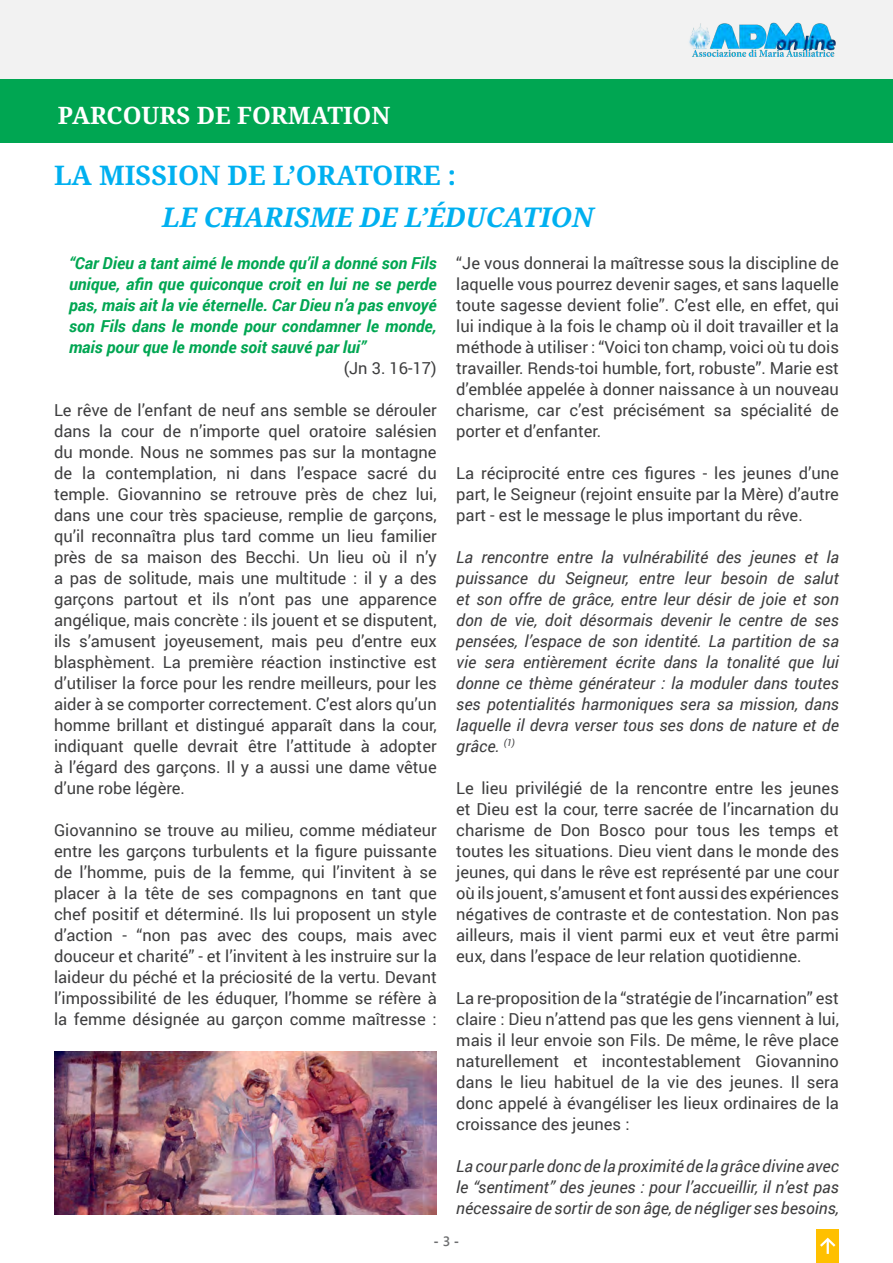
<style>
.page{position:relative;width:893px;height:1263px;background:#fff}
.page>*{position:absolute;margin:0;border:0;box-sizing:border-box;transform-origin:0 0}
.t1{font:italic 700 27px "Noto Serif";color:#00b0f0}
.t2{font:700 27px "Noto Serif";color:#00b0f0}
.t3{font:700 24px "Noto Serif";color:#fff}
.t4{font:16.5px/21px "Roboto";color:#3e3e3f;text-align:justify}
.t5{font:italic 16.5px/21px "Roboto";color:#3e3e3f;text-align:justify}
.t6{font:italic 700 16.5px/21px "Roboto";color:#00a652;text-align:justify}
.t7{font:700 13.5px "Segoe UI";color:#6d6e70}
.s1{font-weight:600}
</style>
<div class="page">
<div style="left:0;top:0;width:893px;height:80px;background:#f2f2f2"></div>
<img style="left:689px;top:22px;width:147px;height:35px">
<div style="left:816px;top:1229px;width:23px;height:34px;background:#ffc000"></div>
<svg style="left:820px;top:1237px;width:16px;height:17px"></svg>
<div style="left:0;top:80px;width:893px;height:62px;background:#00a652"></div>
<img style="left:54px;top:1051px;width:383px;height:164px">
<p class="t3" style="left:58px;top:98px;width:334px">PARCOURS DE FORMATION</p>
<p class="t2" style="left:54px;top:156px;width:404px">LA MISSION DE L’ORATOIRE :</p>
<p class="t1" style="left:162px;top:198px;width:433px">LE CHARISME DE L’ÉDUCATION</p>
<p class="t6" style="left:69px;top:252px;width:369px">“Car Dieu a tant aimé le monde qu’il a donné son Fils unique, afin que quiconque croit en lui ne se perde pas, mais ait la vie éternelle. Car Dieu n’a pas envoyé son Fils dans le monde pour condamner le monde, mais pour que le monde soit sauvé par lui”</p>
<p class="t4" style="left:344px;top:357px;width:95px">(Jn 3. 16-17)</p>
<p class="t4" style="left:54px;top:399px;width:384px">Le rêve de l’enfant de neuf ans semble se dérouler dans la cour de n’importe quel oratoire salésien du monde. Nous ne sommes pas sur la montagne de la contemplation, ni dans l’espace sacré du temple. Giovannino se retrouve près de chez lui, dans une cour très spacieuse, remplie de garçons, qu’il reconnaîtra plus tard comme un lieu familier près de sa maison des Becchi. Un lieu où il n’y a pas de solitude, mais une multitude : il y a des garçons partout et ils n’ont pas une apparence angélique, mais concrète : ils jouent et se disputent, ils s’amusent joyeusement, mais peu d’entre eux blasphèment. La première réaction instinctive est d’utiliser la force pour les rendre meilleurs, pour les aider à se comporter correctement. C’est alors qu’un homme brillant et distingué apparaît dans la cour, indiquant quelle devrait être l’attitude à adopter à l’égard des garçons. Il y a aussi une dame vêtue d’une robe légère.</p>
<p class="t4" style="left:54px;top:819px;width:384px">Giovannino se trouve au milieu, comme médiateur entre les garçons turbulents et la figure puissante de l’homme, puis de la femme, qui l’invitent à se placer à la tête de ses compagnons en tant que chef positif et déterminé. Ils lui proposent un style d’action - “non pas avec des coups, mais avec douceur et charité” - et l’invitent à les instruire sur la laideur du péché et la préciosité de la vertu. Devant l’impossibilité de les éduquer, l’homme se réfère à la femme désignée au garçon comme maîtresse :</p>
<p class="t4" style="left:456px;top:252px;width:384px">“Je vous donnerai la maîtresse sous la discipline de laquelle vous pourrez devenir sages, et sans laquelle toute sagesse devient folie”. C’est elle, en effet, qui lui indique à la fois le champ où il doit travailler et la méthode à utiliser : “Voici ton champ, voici où tu dois travailler. Rends-toi humble, fort, robuste”. Marie est d’emblée appelée à donner naissance à un nouveau charisme, car c’est précisément sa spécialité de porter et d’enfanter.</p>
<p class="t4" style="left:456px;top:462px;width:384px">La réciprocité entre ces figures - les jeunes d’une part, le Seigneur (rejoint ensuite par la Mère) d’autre part - est le message le plus important du rêve.</p>
<p class="t5" style="left:456px;top:546px;width:384px">La rencontre entre la vulnérabilité des jeunes et la puissance du Seigneur, entre leur besoin de salut et son offre de grâce, entre leur désir de joie et son don de vie, doit désormais devenir le centre de ses pensées, l’espace de son identité. La partition de sa vie sera entièrement écrite dans la tonalité que lui donne ce thème générateur : la moduler dans toutes ses potentialités harmoniques sera sa mission, dans laquelle il devra verser tous ses dons de nature et de grâce. <sup>(1)</sup></p>
<p class="t4" style="left:456px;top:777px;width:384px">Le lieu privilégié de la rencontre entre les jeunes et Dieu est la cour, terre sacrée de l’incarnation du charisme de Don Bosco pour tous les temps et toutes les situations. Dieu vient dans le monde des jeunes, qui dans le rêve est représenté par une cour où ils jouent, s’amusent et font aussi des expériences négatives de contraste et de contestation. Non pas ailleurs, mais il vient parmi eux et veut être parmi eux, dans l’espace de leur relation quotidienne.</p>
<p class="t4" style="left:456px;top:987px;width:384px">La re-proposition de la “stratégie de l’incarnation” est claire : Dieu n’attend pas que les gens viennent à lui, mais il leur envoie son Fils. De même, le rêve place naturellement et incontestablement Giovannino dans le lieu habituel de la vie des jeunes. Il sera donc appelé à évangéliser les lieux ordinaires de la croissance des jeunes :</p>
<p class="t5" style="left:456px;top:1155px;width:384px">La cour parle donc de la proximité de la grâce divine avec le “sentiment” des jeunes : pour l’accueillir, il n’est pas nécessaire de sortir de son âge, de négliger ses besoins,</p>
<p class="t7" style="left:434px;top:1229px;width:27px">- <span class="s1">3</span> -</p>
</div>
